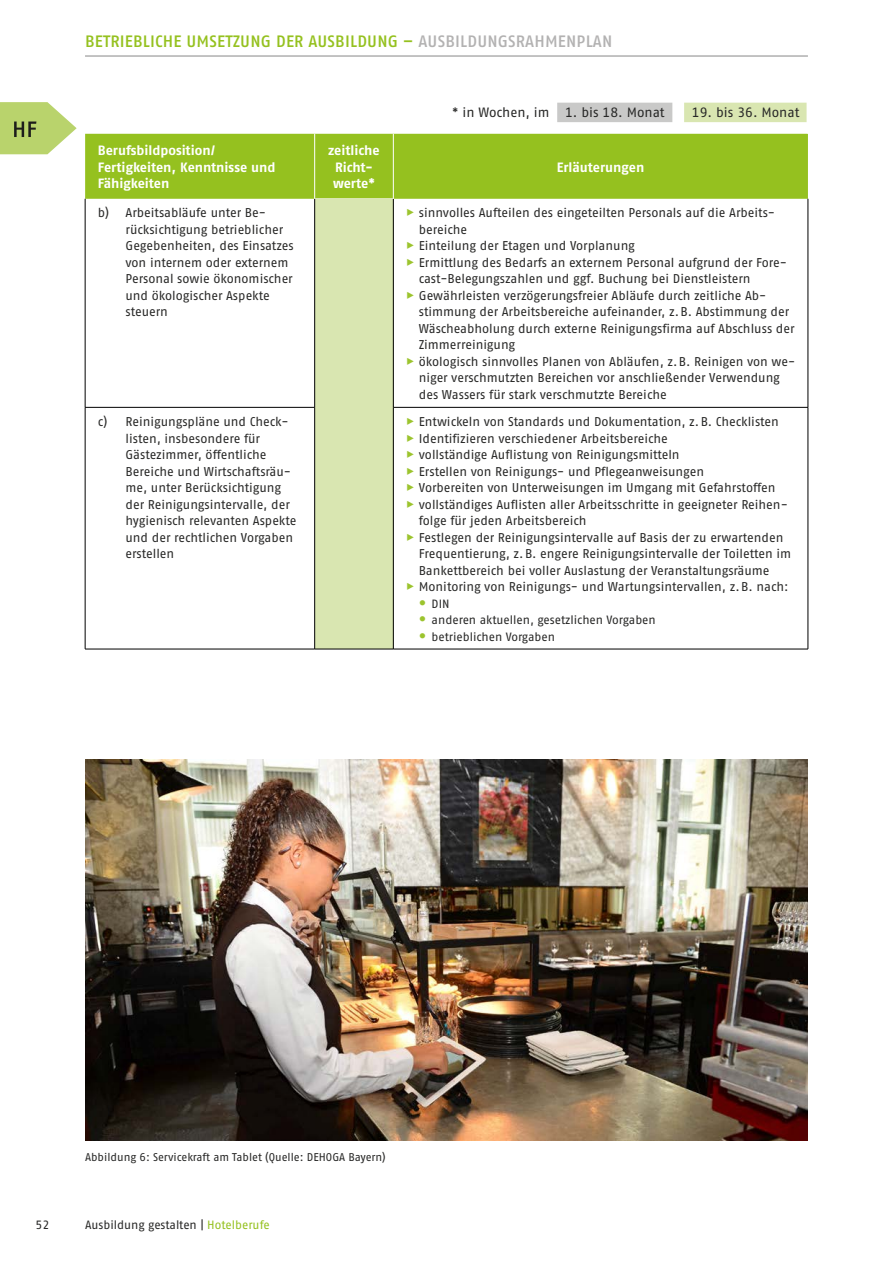
<style>
.page{position:relative;width:893px;height:1263px;background:#fff}
.page>*{position:absolute;margin:0;border:0;box-sizing:border-box;transform-origin:0 0}
.t1{font:500 16.5px "Fago Pro";letter-spacing:.01em;color:#95c11f}
.t2{font:700 13.5px/16.5px "Fago Pro";letter-spacing:-.005em;color:#fff}
.t3{font:13.5px "Fago Pro";color:#282827}
.t4{font:12.75px/16.5px "Fago Pro";letter-spacing:-.005em;color:#282827}
.t5{font:12px "Fago Pro";letter-spacing:-.005em;color:#282827}
.id1922{font:11.25px "Fago Pro";color:#282827}
.s1{color:#b3b2b2}
.s2{color:#9cc42e}
.s3{font-family:"Frutiger LT Std";font-weight:300;font-size:15px;color:#9cc42e}
.s4{color:#95c11f}
</style>
<div class="page">
<hr style="left:85px;top:56px;width:723px;height:1px;background:#878787">
<div style="left:85px;top:134px;width:723px;height:65px;background:#95c11f"></div>
<div style="left:315px;top:199px;width:78px;height:450px;background:#d9e6b1"></div>
<hr style="left:85px;top:199px;width:1px;height:208px;background:#000">
<hr style="left:314px;top:199px;width:1px;height:208px;background:#000">
<hr style="left:393px;top:199px;width:1px;height:208px;background:#000">
<hr style="left:808px;top:199px;width:1px;height:208px;background:#000">
<hr style="left:85px;top:407px;width:1px;height:242px;background:#000">
<hr style="left:314px;top:407px;width:1px;height:242px;background:#000">
<hr style="left:393px;top:407px;width:1px;height:242px;background:#000">
<hr style="left:808px;top:407px;width:1px;height:242px;background:#000">
<hr style="left:85px;top:407px;width:230px;height:1px;background:#000">
<hr style="left:393px;top:407px;width:415px;height:1px;background:#000">
<hr style="left:85px;top:649px;width:230px;height:1px;background:#000">
<hr style="left:315px;top:649px;width:78px;height:1px;background:#000">
<hr style="left:393px;top:649px;width:415px;height:1px;background:#000">
<hr style="left:314px;top:134px;width:1px;height:65px;background:#fff">
<hr style="left:393px;top:134px;width:1px;height:65px;background:#fff">
<div style="left:557px;top:103px;width:115px;height:19px;background:#c9c9c8"></div>
<div style="left:684px;top:103px;width:123px;height:19px;background:#d9e6b1"></div>
<svg style="left:0;top:102px;width:77px;height:52px"></svg>
<img style="left:85px;top:760px;width:723px;height:380px">
<p class="t1" style="left:85px;top:31px;width:529px">BETRIEBLICHE UMSETZUNG DER AUSBILDUNG – <span class="s1">AUSBILDUNGSRAHMENPLAN</span></p>
<p class="t2" style="left:98px;top:142px;width:179px">Berufsbildposition/<br>Fertigkeiten, Kenntnisse und<br>Fähigkeiten</p>
<p class="t2" style="left:328px;top:142px;width:53px;text-align:center">zeitliche<br>Richt&shy;werte*</p>
<p class="t3" style="left:452px;top:104px;width:214px">* in Wochen, im 1. bis 18. Monat</p>
<p class="t3" style="left:692px;top:104px;width:109px">19. bis 36. Monat</p>
<p class="t2" style="left:557px;top:159px;width:89px">Erläuterungen</p>
<p class="t4" style="left:126px;top:205px;width:170px;text-indent:-28px">b) Arbeitsabläufe unter Be&shy;rücksichtigung betrieblicher<br>Gegebenheiten, des Einsatzes von internem oder externem<br>Personal sowie ökonomischer und ökologischer Aspekte steuern</p>
<p class="t4" style="left:419px;top:205px;width:358px;text-indent:-13px"><span class="s2">▶</span> sinnvolles Aufteilen des eingeteilten Personals auf die Arbeits&shy;bereiche</p>
<p class="t4" style="left:406px;top:238px;width:230px"><span class="s2">▶</span> Einteilung der Etagen und Vorplanung</p>
<p class="t4" style="left:419px;top:254px;width:370px;text-indent:-13px"><span class="s2">▶</span> Ermittlung des Bedarfs an externem Personal aufgrund der Fore&shy;cast-Belegungszahlen und ggf. Buchung bei Dienstleistern</p>
<p class="t4" style="left:419px;top:287px;width:377px;text-indent:-13px"><span class="s2">▶</span> Gewährleisten verzögerungsfreier Abläufe durch zeitliche Ab&shy;stimmung der Arbeitsbereiche aufeinander, z.B. Abstimmung der Wäscheabholung durch externe Reinigungsfirma auf Abschluss der Zimmerreinigung</p>
<p class="t4" style="left:419px;top:353px;width:378px;text-indent:-13px"><span class="s2">▶</span> ökologisch sinnvolles Planen von Abläufen, z.B. Reinigen von we&shy;niger verschmutzten Bereichen vor anschließender Verwendung des Wassers für stark verschmutzte Bereiche</p>
<p class="t4" style="left:126px;top:413px;width:173px;text-indent:-28px">c) Reinigungspläne und Check&shy;listen, insbesondere für<br>Gästezimmer, öffentliche<br>Bereiche und Wirtschaftsräu&shy;me, unter Berücksichtigung der Reinigungsintervalle, der hygienisch relevanten Aspekte und der rechtlichen Vorgaben erstellen</p>
<p class="t4" style="left:406px;top:413px;width:374px"><span class="s2">▶</span> Entwickeln von Standards und Dokumentation, z.B. Checklisten</p>
<p class="t4" style="left:406px;top:430px;width:263px"><span class="s2">▶</span> Identifizieren verschiedener Arbeitsbereiche</p>
<p class="t4" style="left:406px;top:446px;width:275px"><span class="s2">▶</span> vollständige Auflistung von Reinigungsmitteln</p>
<p class="t4" style="left:406px;top:463px;width:299px"><span class="s2">▶</span> Erstellen von Reinigungs- und Pflegeanweisungen</p>
<p class="t4" style="left:406px;top:479px;width:371px"><span class="s2">▶</span> Vorbereiten von Unterweisungen im Umgang mit Gefahrstoffen</p>
<p class="t4" style="left:419px;top:496px;width:370px;text-indent:-13px"><span class="s2">▶</span> vollständiges Auflisten aller Arbeitsschritte in geeigneter Reihen&shy;folge für jeden Arbeitsbereich</p>
<p class="t4" style="left:419px;top:529px;width:374px;text-indent:-13px"><span class="s2">▶</span> Festlegen der Reinigungsintervalle auf Basis der zu erwartenden<br>Frequentierung, z.B. engere Reinigungsintervalle der Toiletten im<br>Bankettbereich bei voller Auslastung der Veranstaltungsräume</p>
<p class="t4" style="left:406px;top:578px;width:384px"><span class="s2">▶</span> Monitoring von Reinigungs- und Wartungsintervallen, z.B. nach:</p>
<p class="t5" style="left:419px;top:596px;width:32px"><span class="s3">•</span> DIN</p>
<p class="t5" style="left:419px;top:613px;width:238px"><span class="s3">•</span> anderen aktuellen, gesetzlichen Vorgaben</p>
<p class="t5" style="left:419px;top:629px;width:138px"><span class="s3">•</span> betrieblichen Vorgaben</p>
<p class="id1922" style="left:85px;top:1150px;width:302px">Abbildung 6: Servicekraft am Tablet (Quelle: DEHOGA Bayern)</p>
<p class="t5" style="left:36px;top:1218px;width:15px">52</p>
<p class="t5" style="left:85px;top:1218px;width:186px">Ausbildung gestalten | <span class="s4">Hotelberufe</span></p>
</div>
